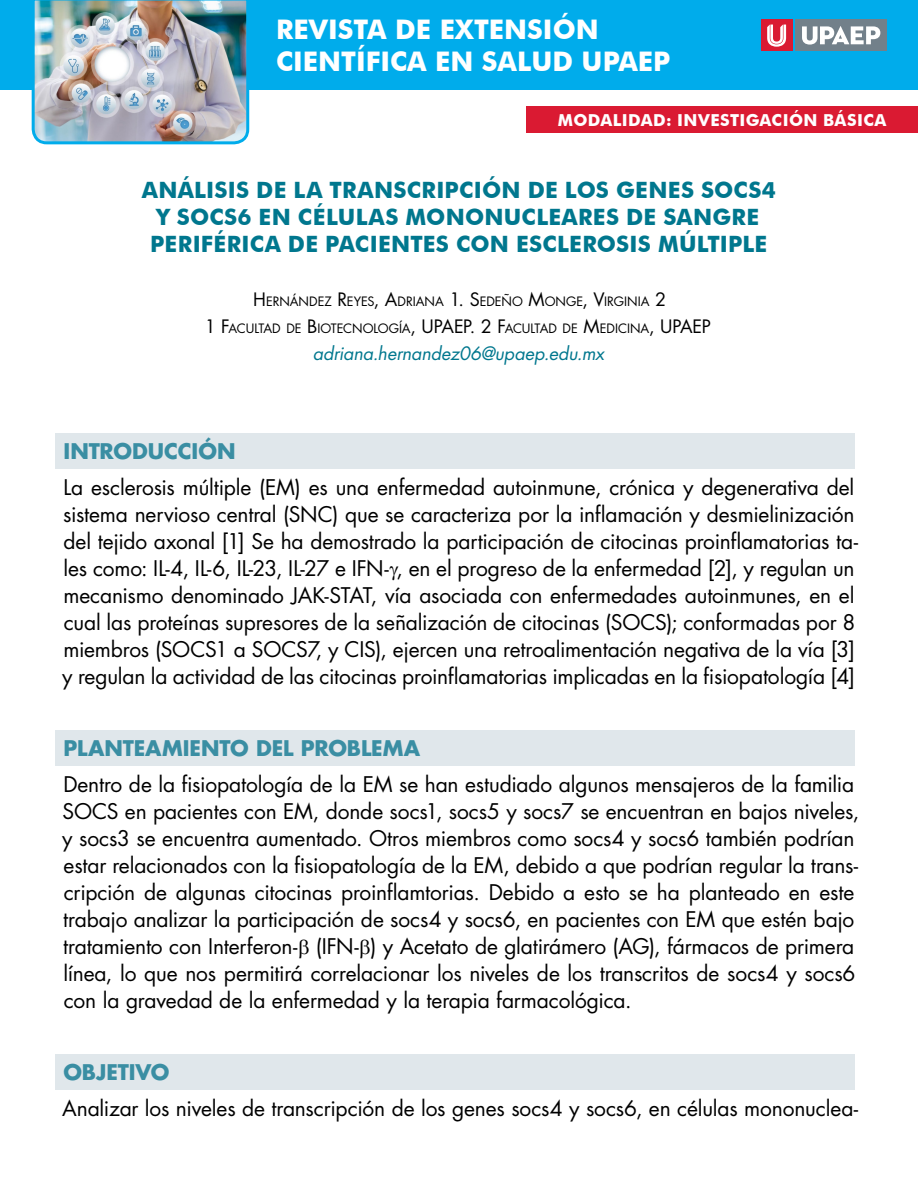
<style>
.page{position:relative;width:918px;height:1188px;background:#fff}
.page>*{position:absolute;margin:0;border:0;box-sizing:border-box;transform-origin:0 0}
.t1{font:700 27px/32.4px "Futura BT";color:#fff}
.título{font:700 22.5px/27px "Futura BT";letter-spacing:.01em;color:#00778e;text-align:center}
.cuerpo{font:21px/27px "Futura Std";letter-spacing:-.01em;color:#000}
.apartado{font:700 21px "Futura Std";letter-spacing:-.005em;color:#3a8ea3}
.autores{font:italic 18px "Futura Std";letter-spacing:-.005em;color:#00778e}
.t2{font:700 16.5px "Futura BT";letter-spacing:.02em;color:#fff}
.autores-2{font:12.6px "Futura Std";letter-spacing:-.005em;color:#000}
.s1{font-size:18px}
</style>
<div class="page">
<div style="left:0;top:0;width:918px;height:90px;background:#00aceb"></div>
<img style="left:31px;top:0;width:219px;height:145px">
<div style="left:796px;top:20px;width:91px;height:31px;background:#72808a"></div>
<svg style="left:802px;top:26px;width:78px;height:19px"></svg>
<div style="left:761px;top:20px;width:31px;height:31px;background:#da1a32"></div>
<svg style="left:767px;top:25px;width:19px;height:22px"></svg>
<div style="left:527px;top:106px;width:391px;height:27px;background:#da1a32"></div>
<div style="left:56px;top:433px;width:799px;height:36px;background:#e0e7eb"></div>
<div style="left:56px;top:730px;width:799px;height:36px;background:#e0e7eb"></div>
<div style="left:56px;top:1054px;width:799px;height:36px;background:#e0e7eb"></div>
<p class="t1" style="left:276px;top:13px;width:396px">REVISTA DE EXTENSIÓN<br>CIENTÍFICA EN SALUD UPAEP</p>
<p class="t2" style="left:558px;top:110px;width:330px">MODALIDAD: INVESTIGACIÓN BÁSICA</p>
<p class="título" style="left:142px;top:176px;width:635px">ANÁLISIS DE LA TRANSCRIPCIÓN DE LOS GENES SOCS4<br>Y SOCS6 EN CÉLULAS MONONUCLEARES DE SANGRE<br>PERIFÉRICA DE PACIENTES CON ESCLEROSIS MÚLTIPLE</p>
<p class="autores-2" style="left:253px;top:293px;width:414px"><span class="s1">H</span>ERNÁNDEZ <span class="s1">R</span>EYES<span class="s1">, A</span>DRIANA <span class="s1">1. S</span>EDEÑO <span class="s1">M</span>ONGE<span class="s1">, V</span>IRGINIA <span class="s1">2</span></p>
<p class="autores-2" style="left:205px;top:320px;width:508px"><span class="s1">1 F</span>ACULTAD DE <span class="s1">B</span>IOTECNOLOGÍA<span class="s1">, UPAEP. 2 F</span>ACULTAD DE <span class="s1">M</span>EDICINA<span class="s1">, UPAEP</span></p>
<p class="autores" style="left:313px;top:342px;width:293px">adriana.hernandez06@upaep.edu.mx</p>
<p class="apartado" style="left:64px;top:437px;width:173px">INTRODUCCIÓN</p>
<p class="cuerpo" style="left:62px;top:474px;width:798px">La esclerosis múltiple (EM) es una enfermedad autoinmune, crónica y degenerativa del sistema nervioso central (SNC) que se caracteriza por la inflamación y desmielinización del tejido axonal [1] Se ha demostrado la participación de citocinas proinflamatorias ta&shy;les como: IL-4, IL-6, IL-23, IL-27 e IFN- , en el progreso de la enfermedad [2], y regulan un mecanismo denominado JAK-STAT, vía asociada con enfermedades autoinmunes, en el cual las proteínas supresores de la señalización de citocinas (SOCS); conformadas por 8 miembros (SOCS1 a SOCS7, y CIS), ejercen una retroalimentación negativa de la vía [3] y regulan la actividad de las citocinas proinflamatorias implicadas en la fisiopatología [4]</p>
<p class="apartado" style="left:64px;top:734px;width:358px">PLANTEAMIENTO DEL PROBLEMA</p>
<p class="cuerpo" style="left:62px;top:771px;width:799px">Dentro de la fisiopatología de la EM se han estudiado algunos mensajeros de la familia SOCS en pacientes con EM, donde socs1, socs5 y socs7 se encuentran en bajos niveles, y socs3 se encuentra aumentado. Otros miembros como socs4 y socs6 también podrían estar relacionados con la fisiopatología de la EM, debido a que podrían regular la trans&shy;cripción de algunas citocinas proinflamtorias. Debido a esto se ha planteado en este trabajo analizar la participación de socs4 y socs6, en pacientes con EM que estén bajo tratamiento con Interferon- (IFN- ) y Acetato de glatirámero (AG), fármacos de primera línea, lo que nos permitirá correlacionar los niveles de los transcritos de socs4 y socs6 con la gravedad de la enfermedad y la terapia farmacológica.</p>
<p class="apartado" style="left:63px;top:1058px;width:108px">OBJETIVO</p>
<p class="cuerpo" style="left:62px;top:1095px;width:797px">Analizar los niveles de transcripción de los genes socs4 y socs6, en células mononuclea-</p>
</div>
